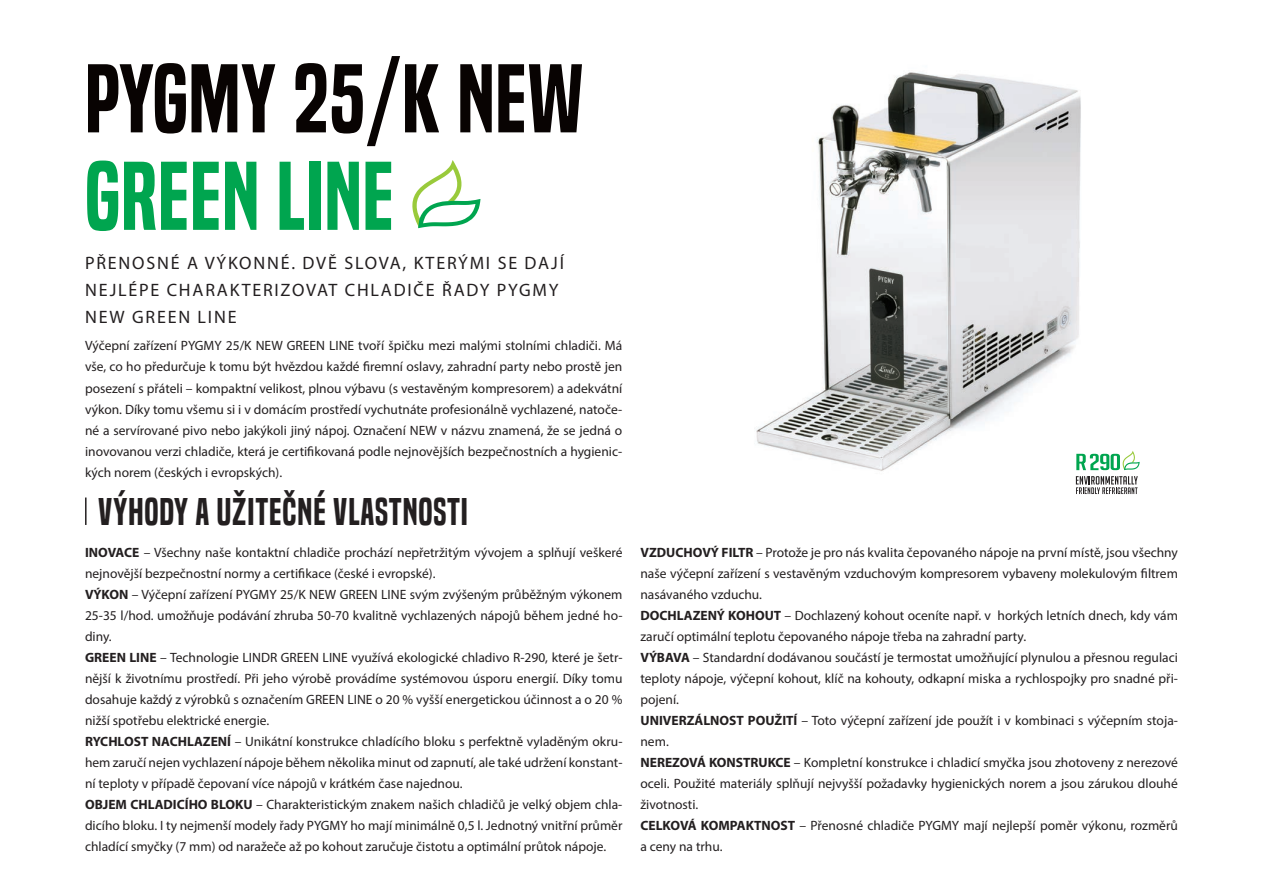
<style>
.page{position:relative;width:1263px;height:893px;background:#fff}
.page>*{position:absolute;margin:0;border:0;box-sizing:border-box;transform-origin:0 0}
.t1{font:90px "Built Titling Sb";letter-spacing:.01em;color:#080302}
.t2{font:90px "Built Titling Sb";letter-spacing:.01em;color:#00a54f}
.t3{font:36px "Built Titling Sb";letter-spacing:.025em;color:#231f20}
.t4{font:18px/27px "Myriad Pro";letter-spacing:.1em;color:#231f20}
.t5{font:13.5px/21px "Myriad Pro";color:#231f20}
.s1{font-weight:700}
</style>
<div class="page">
<img style="left:756px;top:72px;width:369px;height:413px">
<hr style="left:85px;top:497px;width:2px;height:28px;background:#231f20">
<svg style="left:1076px;top:476px;width:62px;height:18px"></svg>
<svg style="left:1076px;top:451px;width:64px;height:19px"></svg>
<svg style="left:412px;top:160px;width:68px;height:68px"></svg>
<h1 class="t1" style="left:85px;top:46px;width:500px">PYGMY 25/K NEW</h1>
<h1 class="t2" style="left:85px;top:143px;width:310px">GREEN LINE</h1>
<h3 class="t4" style="left:85px;top:249px;width:480px">PŘENOSNÉ A VÝKONNÉ. DVĚ SLOVA, KTERÝMI SE DAJÍ<br>NEJLÉPE CHARAKTERIZOVAT CHLADIČE ŘADY PYGMY<br>NEW GREEN LINE</h3>
<p class="t5" style="left:85px;top:335px;width:539px;text-align:justify">Výčepní zařízení PYGMY 25/K NEW GREEN LINE tvoří špičku mezi malými stolními chladiči. Má vše, co ho předurčuje k tomu být hvězdou každé firemní oslavy, zahradní party nebo prostě jen posezení s přáteli – kompaktní velikost, plnou výbavu (s vestavěným kompresorem) a adekvátní výkon. Díky tomu všemu si i v domácím prostředí vychutnáte profesionálně vychlazené, natoče&shy;né a servírované pivo nebo jakýkoli jiný nápoj. Označení NEW v názvu znamená, že se jedná o inovovanou verzi chladiče, která je certifikovaná podle nejnovějších bezpečnostních a hygienic&shy;kých norem (českých i evropských).</p>
<h2 class="t3" style="left:98px;top:490px;width:371px">VÝHODY A UŽITEČNÉ VLASTNOSTI</h2>
<p class="t5" style="left:85px;top:541px;width:539px"><span class="s1">INOVACE</span> – Všechny naše kontaktní chladiče prochází nepřetržitým vývojem a splňují veškeré nejnovější bezpečnostní normy a certifikace (české i evropské).<br><span class="s1">VÝKON</span> – Výčepní zařízení PYGMY 25/K NEW GREEN LINE svým zvýšeným průběžným výkonem 25-35 l/hod. umožňuje podávání zhruba 50-70 kvalitně vychlazených nápojů během jedné ho&shy;diny.<br><span class="s1">GREEN LINE</span> – Technologie LINDR GREEN LINE využívá ekologické chladivo R-290, které je šetr&shy;nější k životnímu prostředí. Při jeho výrobě provádíme systémovou úsporu energií. Díky tomu dosahuje každý z výrobků s označením GREEN LINE o 20 % vyšší energetickou účinnost a o 20 % nižší spotřebu elektrické energie.<br><span class="s1">RYCHLOST NACHLAZENÍ</span> – Unikátní konstrukce chladícího bloku s perfektně vyladěným okru&shy;hem zaručí nejen vychlazení nápoje během několika minut od zapnutí, ale také udržení konstant&shy;ní teploty v případě čepovaní více nápojů v krátkém čase najednou.<br><span class="s1">OBJEM CHLADICÍHO BLOKU</span> – Charakteristickým znakem našich chladičů je velký objem chla&shy;dicího bloku. I ty nejmenší modely řady PYGMY ho mají minimálně 0,5 l. Jednotný vnitřní průměr chladící smyčky (7 mm) od naražeče až po kohout zaručuje čistotu a optimální průtok nápoje.</p>
<p class="t5" style="left:640px;top:541px;width:539px"><span class="s1">VZDUCHOVÝ FILTR</span> – Protože je pro nás kvalita čepovaného nápoje na první místě, jsou všechny naše výčepní zařízení s vestavěným vzduchovým kompresorem vybaveny molekulovým filtrem nasávaného vzduchu.<br><span class="s1">DOCHLAZENÝ KOHOUT</span> – Dochlazený kohout oceníte např. v horkých letních dnech, kdy vám zaručí optimální teplotu čepovaného nápoje třeba na zahradní party.<br><span class="s1">VÝBAVA</span> – Standardní dodávanou součástí je termostat umožňující plynulou a přesnou regulaci teploty nápoje, výčepní kohout, klíč na kohouty, odkapní miska a rychlospojky pro snadné při&shy;pojení.<br><span class="s1">UNIVERZÁLNOST POUŽITÍ</span> – Toto výčepní zařízení jde použít i v kombinaci s výčepním stoja&shy;nem.<br><span class="s1">NEREZOVÁ KONSTRUKCE</span> – Kompletní konstrukce i chladicí smyčka jsou zhotoveny z nerezové oceli. Použité materiály splňují nejvyšší požadavky hygienických norem a jsou zárukou dlouhé životnosti.<br><span class="s1">CELKOVÁ KOMPAKTNOST</span> – Přenosné chladiče PYGMY mají nejlepší poměr výkonu, rozměrů a ceny na trhu.</p>
</div>
